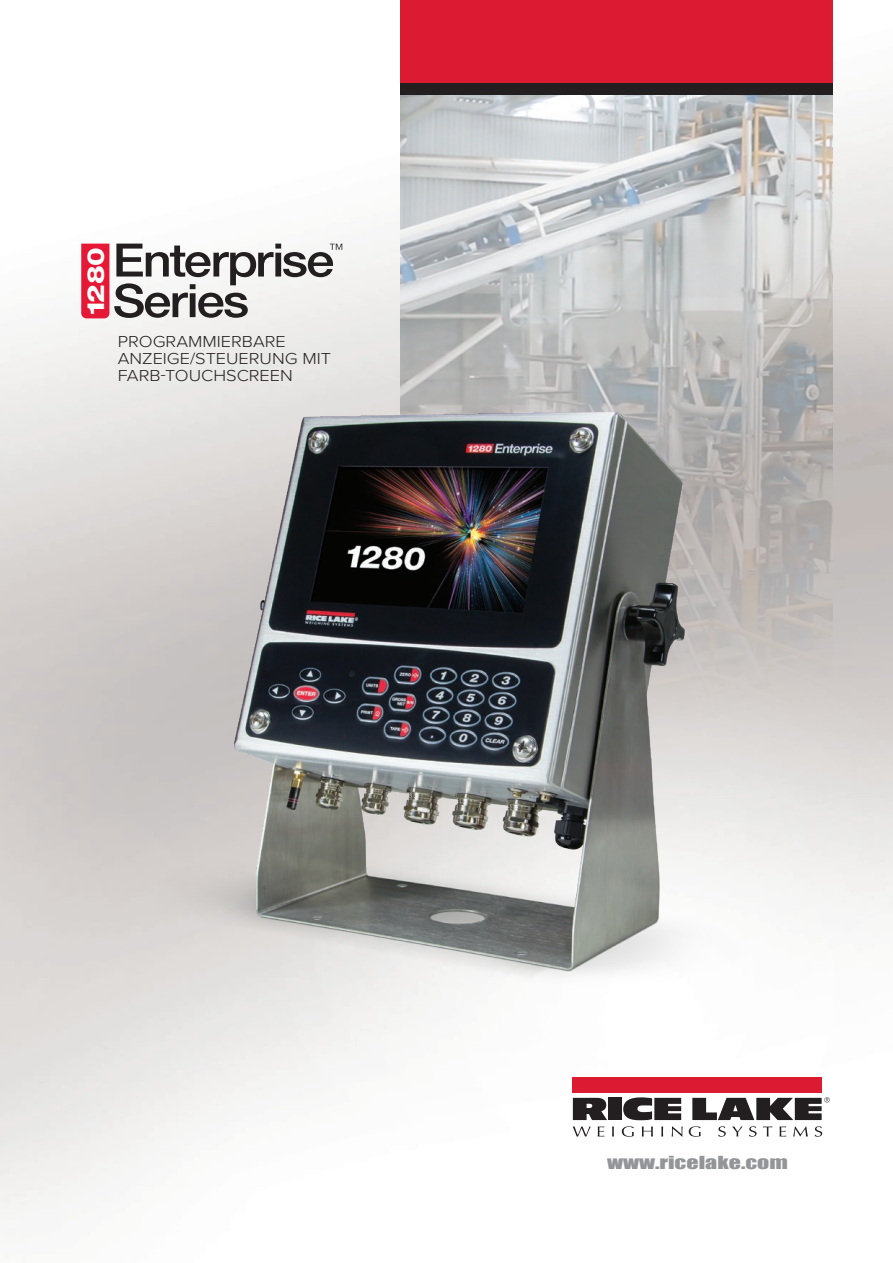
<style>
.page{position:relative;width:893px;height:1263px;background:#fff}
.page>*{position:absolute;margin:0;border:0;box-sizing:border-box;transform-origin:0 0}
.t1{font:800 23.55px "Helvetica Neue LT Std";color:#fff;scale:1.25 1}
.Model_Description{font:300 16.5px/16.8px "Proxima Nova";color:#231f20;scale:1.1 1}
.t2{font:16.5px "Impact";color:#939598;scale:1.45 1}
</style>
<div class="page">
<img style="left:0;top:0;width:893px;height:1220px">
<img style="left:400px;top:95px;width:432px;height:742px">
<div style="left:400px;top:81px;width:432px;height:14px;background:#231f20"></div>
<div style="left:400px;top:0;width:432px;height:82px;background:#dc1a32"></div>
<svg style="left:81px;top:244px;width:261px;height:74px"></svg>
<img style="left:128px;top:396px;width:612px;height:622px">
<div style="left:573px;top:1077px;width:249px;height:15px;background:#dc1a32"></div>
<svg style="left:573px;top:1098px;width:34px;height:22px"></svg>
<div style="left:608px;top:1098px;width:14px;height:22px;background:#231f20"></div>
<svg style="left:623px;top:1097px;width:58px;height:23px"></svg>
<svg style="left:573px;top:1126px;width:18px;height:10px"></svg>
<svg style="left:598px;top:1126px;width:6px;height:10px"></svg>
<svg style="left:612px;top:1126px;width:2px;height:10px"></svg>
<svg style="left:622px;top:1126px;width:12px;height:11px"></svg>
<svg style="left:642px;top:1126px;width:11px;height:10px"></svg>
<svg style="left:661px;top:1126px;width:2px;height:10px"></svg>
<svg style="left:672px;top:1126px;width:11px;height:11px"></svg>
<svg style="left:689px;top:1126px;width:12px;height:11px"></svg>
<svg style="left:718px;top:1126px;width:8px;height:11px"></svg>
<svg style="left:732px;top:1126px;width:11px;height:10px"></svg>
<svg style="left:749px;top:1126px;width:7px;height:11px"></svg>
<svg style="left:763px;top:1126px;width:9px;height:10px"></svg>
<svg style="left:780px;top:1126px;width:6px;height:10px"></svg>
<svg style="left:793px;top:1126px;width:15px;height:10px"></svg>
<svg style="left:815px;top:1126px;width:7px;height:11px"></svg>
<svg style="left:692px;top:1097px;width:138px;height:23px"></svg>
<p class="t1" style="left:82px;top:317px;width:58px;rotate:-90deg">1280</p>
<p class="Model_Description" style="left:118px;top:332px;width:195px">PROGRAMMIERBARE<br>ANZEIGE/STEUERUNG MIT<br>FARB-TOUCHSCREEN</p>
<p class="t2" style="left:607px;top:1149px;width:126px">www.ricelake.com</p>
</div>
